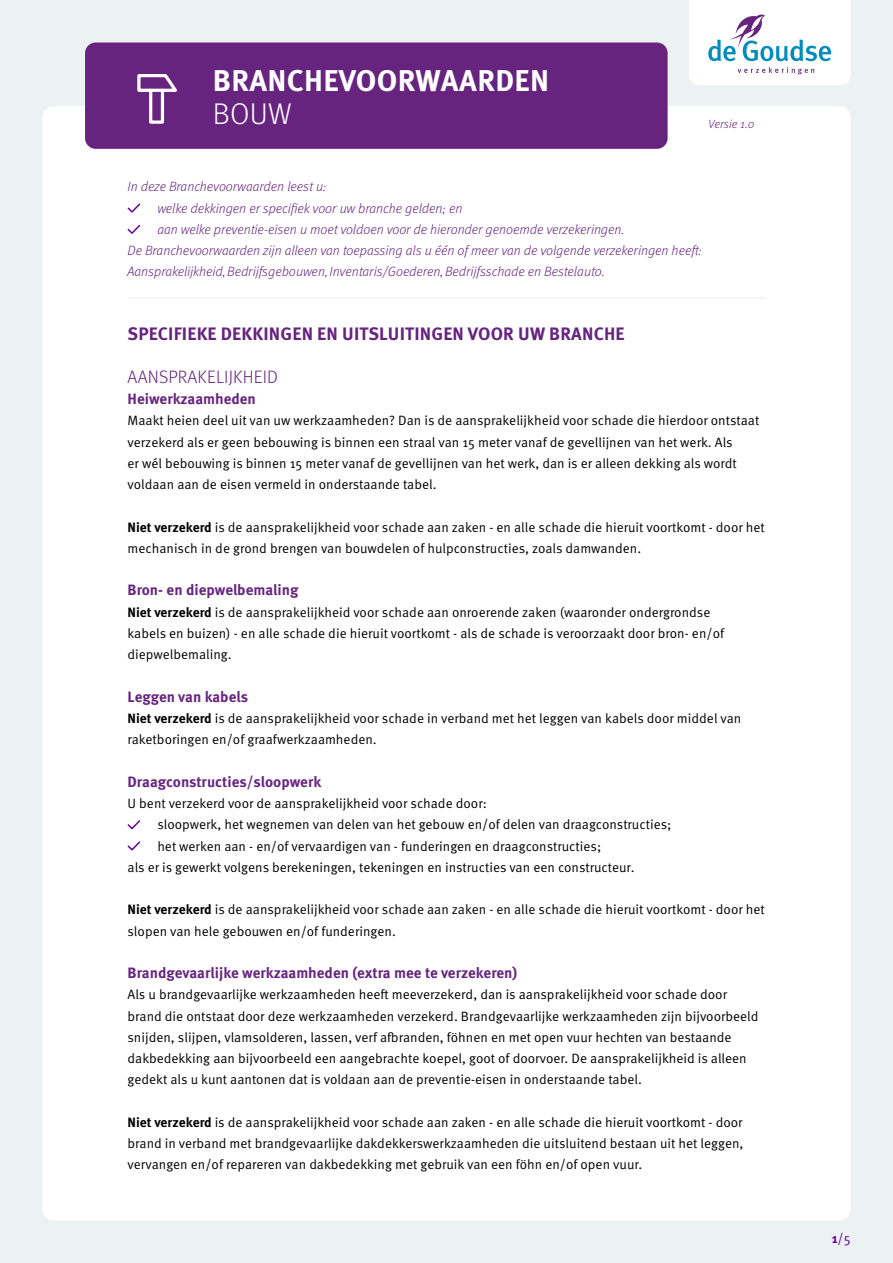
<style>
.page{position:relative;width:893px;height:1263px;background:#ecf1f3}
.page>*{position:absolute;margin:0;border:0;box-sizing:border-box;transform-origin:0 0}
.t1{font:700 30px "Meta OT";letter-spacing:.01em;color:#fff}
.t2{font:300 30px "Meta OT";color:#fff}
.t3{font:700 18px "Meta OT";letter-spacing:.01em;color:#66247f}
.t4{font:300 18px "Meta OT";letter-spacing:.01em;color:#66247f}
.t5{font:700 15px "Meta OT";color:#66247f}
.t6{font:13.5px/21.3px "Meta OT Norm";color:#000}
.t7{font:italic 300 13.5px "Meta OT";color:#66247f}
.t8{font:13.5px "Meta OT Norm";color:#609}
.t9{font:italic 300 12px "Meta OT";color:#66247f}
.s1{font-family:"Meta OT";font-weight:700}
</style>
<div class="page">
<div style="left:43px;top:106px;width:807px;height:1114px;background:#fff;border-radius:11px"></div>
<svg style="left:689px;top:0;width:161px;height:85px;background:#e8f0f6"></svg>
<svg style="left:127px;top:203px;width:14px;height:10px"></svg>
<svg style="left:127px;top:224px;width:14px;height:10px"></svg>
<hr style="left:128px;top:298px;width:637px;height:1px;background:#ededed">
<svg style="left:127px;top:820px;width:14px;height:10px"></svg>
<svg style="left:127px;top:841px;width:14px;height:10px"></svg>
<div style="left:85px;top:43px;width:583px;height:106px;background:#66247f;border-radius:11px"></div>
<svg style="left:137px;top:74px;width:40px;height:50px"></svg>
<h1 class="t1" style="left:213px;top:61px;width:338px">BRANCHEVOORWAARDEN</h1>
<h1 class="t2" style="left:213px;top:96px;width:80px">BOUW</h1>
<p class="t9" style="left:708px;top:116px;width:48px">Versie 1.0</p>
<p class="t7" style="left:128px;top:179px;width:200px">In deze Branchevoorwaarden leest u:</p>
<p class="t7" style="left:157px;top:200px;width:307px">welke dekkingen er specifiek voor uw branche gelden; en</p>
<p class="t7" style="left:157px;top:221px;width:469px">aan welke preventie-eisen u moet voldoen voor de hieronder genoemde verzekeringen.</p>
<p class="t7" style="left:128px;top:243px;width:576px">De Branchevoorwaarden zijn alleen van toepassing als u één of meer van de volgende verzekeringen heeft:</p>
<p class="t7" style="left:128px;top:264px;width:479px">Aansprakelijkheid, Bedrijfsgebouwen, Inventaris/Goederen, Bedrijfsschade en Bestelauto.</p>
<h2 class="t3" style="left:128px;top:323px;width:498px">SPECIFIEKE DEKKINGEN EN UITSLUITINGEN VOOR UW BRANCHE</h2>
<h2 class="t4" style="left:128px;top:366px;width:152px">AANSPRAKELIJKHEID</h2>
<p class="t5" style="left:128px;top:389px;width:130px">Heiwerkzaamheden</p>
<p class="t6" style="left:128px;top:410px;width:633px">Maakt heien deel uit van uw werkzaamheden? Dan is de aansprakelijkheid voor schade die hierdoor ontstaat verzekerd als er geen bebouwing is binnen een straal van 15 meter vanaf de gevellijnen van het werk. Als<br>er wél bebouwing is binnen 15 meter vanaf de gevellijnen van het werk, dan is er alleen dekking als wordt voldaan aan de eisen vermeld in onderstaande tabel.</p>
<p class="t6" style="left:128px;top:516px;width:639px"><span class="s1">Niet verzekerd</span> is de aansprakelijkheid voor schade aan zaken - en alle schade die hieruit voortkomt - door het mechanisch in de grond brengen van bouwdelen of hulpconstructies, zoals damwanden.</p>
<p class="t5" style="left:128px;top:581px;width:172px">Bron- en diepwelbemaling</p>
<p class="t6" style="left:128px;top:601px;width:598px"><span class="s1">Niet verzekerd</span> is de aansprakelijkheid voor schade aan onroerende zaken (waaronder ondergrondse kabels en buizen) - en alle schade die hieruit voortkomt - als de schade is veroorzaakt door bron- en/of diepwelbemaling.</p>
<p class="t5" style="left:128px;top:687px;width:122px">Leggen van kabels</p>
<p class="t6" style="left:128px;top:708px;width:615px"><span class="s1">Niet verzekerd</span> is de aansprakelijkheid voor schade in verband met het leggen van kabels door middel van raketboringen en/of graafwerkzaamheden.</p>
<p class="t5" style="left:128px;top:772px;width:195px">Draagconstructies/sloopwerk</p>
<p class="t6" style="left:128px;top:793px;width:361px">U bent verzekerd voor de aansprakelijkheid voor schade door:</p>
<p class="t6" style="left:157px;top:814px;width:516px">sloopwerk, het wegnemen van delen van het gebouw en/of delen van draagconstructies;</p>
<p class="t6" style="left:157px;top:835px;width:446px">het werken aan - en/of vervaardigen van - funderingen en draagconstructies;</p>
<p class="t6" style="left:128px;top:857px;width:508px">als er is gewerkt volgens berekeningen, tekeningen en instructies van een constructeur.</p>
<p class="t6" style="left:128px;top:899px;width:639px"><span class="s1">Niet verzekerd</span> is de aansprakelijkheid voor schade aan zaken - en alle schade die hieruit voortkomt - door het slopen van hele gebouwen en/of funderingen.</p>
<p class="t5" style="left:128px;top:963px;width:391px">Brandgevaarlijke werkzaamheden (extra mee te verzekeren)</p>
<p class="t6" style="left:128px;top:984px;width:633px">Als u brandgevaarlijke werkzaamheden heeft meeverzekerd, dan is aansprakelijkheid voor schade door brand die ontstaat door deze werkzaamheden verzekerd. Brandgevaarlijke werkzaamheden zijn bijvoorbeeld snijden, slijpen, vlamsolderen, lassen, verf afbranden, föhnen en met open vuur hechten van bestaande dakbedekking aan bijvoorbeeld een aangebrachte koepel, goot of doorvoer. De aansprakelijkheid is alleen gedekt als u kunt aantonen dat is voldaan aan de preventie-eisen in onderstaande tabel.</p>
<p class="t6" style="left:128px;top:1112px;width:617px;text-align:justify"><span class="s1">Niet verzekerd</span> is de aansprakelijkheid voor schade aan zaken - en alle schade die hieruit voortkomt - door brand in verband met brandgevaarlijke dakdekkerswerkzaamheden die uitsluitend bestaan uit het leggen, vervangen en/of repareren van dakbedekking met gebruik van een föhn en/of open vuur.</p>
<p class="t8" style="left:832px;top:1230px;width:20px"><span class="s1">1</span>/5</p>
</div>
